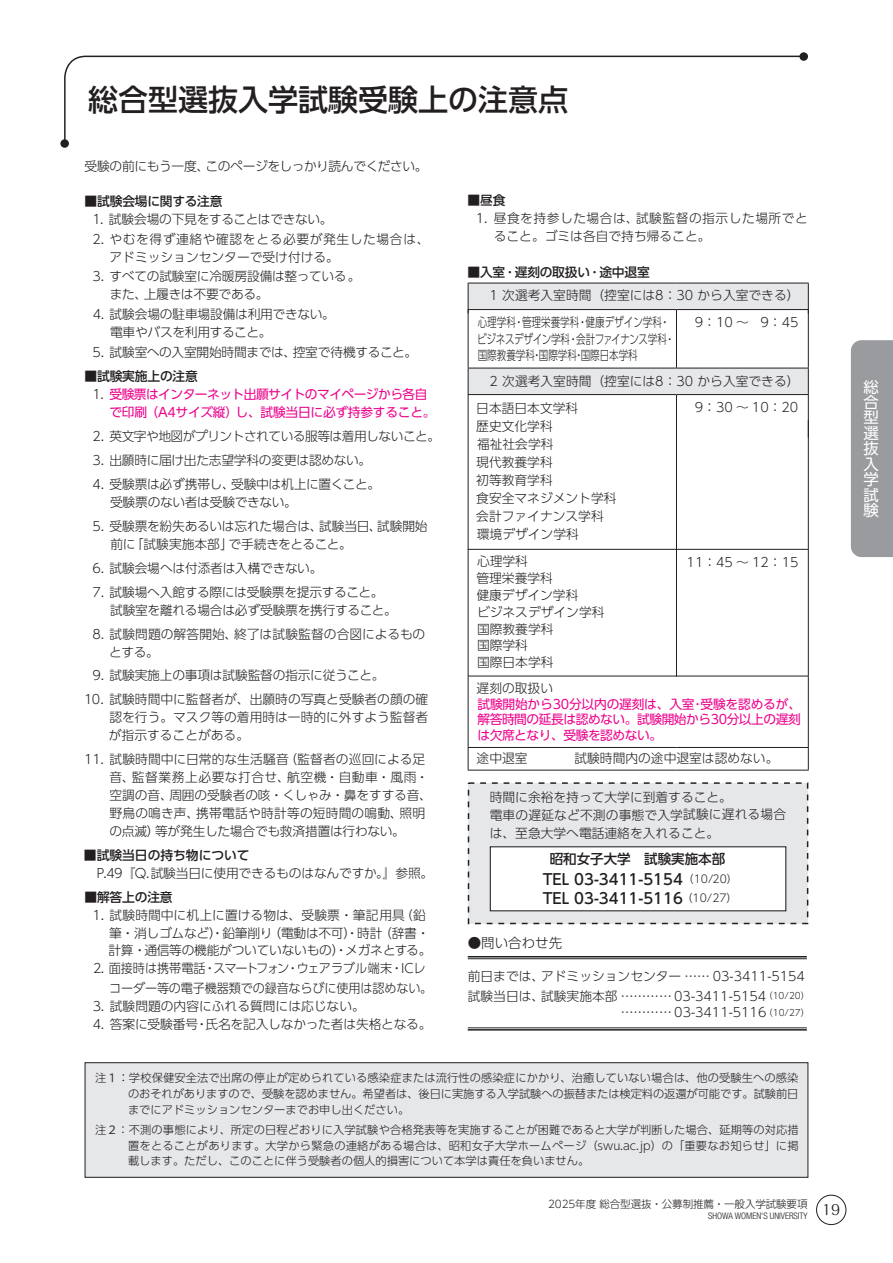
<style>
.page{position:relative;width:893px;height:1263px;background:#fff}
.page>*{position:absolute;margin:0;border:0;box-sizing:border-box;transform-origin:0 0}
.t1{font:500 30px "UD Shin Go Pro";color:#231f20}
.t2{font:15.45px/15.5px "UD Shin Go NT Pro";color:#fff;text-align:justify}
.t3{font:500 15px/18.9px "UD Shin Go Pro";color:#231f20}
.t4{font:500 13.5px "UD Shin Go Pro";color:#231f20}
.t5{font:300 13.5px "UD Shin Go Pro";color:#231f20}
.t6{font:300 12.75px/18px "UD Shin Go Pro";color:#231f20}
.t7{font:300 12.75px/23.9px "UD Shin Go Pro";letter-spacing:-.02em;color:#231f20}
.t8{font:12.75px/15.3px "UD Shin Go Pro";letter-spacing:-.035em;color:#ed028c;text-align:justify}
.t9{font:300 12.75px/24px "UD Shin Go Pro";letter-spacing:-.035em;color:#231f20}
.t10{font:300 12.75px/16.5px "UD Shin Go Pro";color:#231f20;scale:.75 1}
.t11{font:500 12.75px "UD Shin Go Pro";letter-spacing:-.01em;color:#231f20}
.t12{font:300 12.75px/20.1px "UD Shin Go Pro";letter-spacing:.05em;color:#231f20}
.t13{font:300 12.75px/17.9px "UD Shin Go Pro";letter-spacing:.04em;color:#231f20}
.t14{font:300 12.75px "UD Shin Go Pro";letter-spacing:-.03em;color:#231f20}
.t15{font:300 12.75px "UD Shin Go Pro";color:#231f20;scale:.95 1}
.t16{font:300 11.25px/15.8px "UD Shin Go Pro";color:#231f20;text-align:justify}
.t17{font:300 10.5px "UD Shin Go NT Pro";letter-spacing:-.01em;color:#231f20}
.t18{font:300 condensed 9px "Helvetica Neue LT Com";color:#231f20}
.s1{font-weight:300;color:#231f20}
.s2{font-weight:300;font-size:10.8px}
.s3{font-size:8.85px}
.s4{font-family:"Koz Go Pr 6 N";font-weight:400}
</style>
<div class="page">
<div style="left:468px;top:283px;width:340px;height:27px;background:#e6e7e9"></div>
<div style="left:468px;top:368px;width:340px;height:27px;background:#e6e7e9"></div>
<hr style="left:468px;top:283px;width:98px;height:1px;background:#231f20">
<hr style="left:468px;top:283px;width:1px;height:30px;background:#231f20">
<hr style="left:566px;top:283px;width:110px;height:1px;background:#231f20">
<hr style="left:676px;top:283px;width:133px;height:1px;background:#231f20">
<hr style="left:808px;top:283px;width:1px;height:30px;background:#231f20">
<hr style="left:468px;top:309px;width:98px;height:1px;background:#231f20">
<hr style="left:468px;top:310px;width:1px;height:58px;background:#231f20">
<hr style="left:566px;top:309px;width:110px;height:1px;background:#231f20">
<hr style="left:676px;top:309px;width:133px;height:1px;background:#231f20">
<hr style="left:676px;top:310px;width:1px;height:58px;background:#231f20">
<hr style="left:808px;top:310px;width:1px;height:58px;background:#231f20">
<hr style="left:468px;top:368px;width:98px;height:1px;background:#231f20">
<svg style="left:468px;top:368px;width:1px;height:26px"></svg>
<hr style="left:566px;top:368px;width:110px;height:1px;background:#231f20">
<hr style="left:676px;top:368px;width:133px;height:1px;background:#231f20">
<svg style="left:808px;top:368px;width:1px;height:26px"></svg>
<hr style="left:468px;top:394px;width:98px;height:1px;background:#231f20">
<hr style="left:566px;top:394px;width:110px;height:1px;background:#231f20">
<hr style="left:676px;top:394px;width:133px;height:1px;background:#231f20">
<hr style="left:676px;top:395px;width:1px;height:43px;background:#231f20">
<hr style="left:808px;top:395px;width:1px;height:43px;background:#231f20">
<hr style="left:468px;top:395px;width:1px;height:281px;background:#231f20">
<hr style="left:676px;top:430px;width:1px;height:246px;background:#231f20">
<hr style="left:808px;top:420px;width:1px;height:256px;background:#231f20">
<hr style="left:468px;top:549px;width:340px;height:1px;background:#231f20">
<hr style="left:468px;top:676px;width:340px;height:1px;background:#231f20">
<hr style="left:468px;top:676px;width:1px;height:71px;background:#231f20">
<hr style="left:808px;top:676px;width:1px;height:71px;background:#231f20">
<hr style="left:468px;top:747px;width:98px;height:1px;background:#231f20">
<svg style="left:468px;top:748px;width:1px;height:22px"></svg>
<hr style="left:566px;top:747px;width:110px;height:1px;background:#231f20">
<hr style="left:676px;top:747px;width:133px;height:1px;background:#231f20">
<svg style="left:808px;top:748px;width:1px;height:22px"></svg>
<hr style="left:468px;top:770px;width:98px;height:1px;background:#231f20">
<hr style="left:566px;top:770px;width:110px;height:1px;background:#231f20">
<hr style="left:676px;top:770px;width:133px;height:1px;background:#231f20">
<div style="left:468px;top:783px;width:340px;height:140px;background:#e6e7e9"></div>
<div style="left:468px;top:782px;width:340px;height:142px;border:2px dashed #231f20"></div>
<div style="left:490px;top:847px;width:296px;height:64px;background:#fff"></div>
<hr style="left:468px;top:956px;width:339px;height:1px;background:#231f20">
<hr style="left:468px;top:958px;width:339px;height:1px;background:#231f20">
<hr style="left:468px;top:1027px;width:339px;height:1px;background:#231f20">
<hr style="left:468px;top:1029px;width:339px;height:1px;background:#231f20">
<div style="left:60px;top:139px;width:9px;height:9px;background:#231f20;border-radius:50%"></div>
<svg style="left:63px;top:55px;width:736px;height:86px"></svg>
<div style="left:799px;top:52px;width:9px;height:9px;background:#231f20;border-radius:50%"></div>
<div style="left:85px;top:1063px;width:723px;height:114px;background:#e6e7e9"></div>
<div style="left:85px;top:1062px;width:723px;height:116px;border:1px solid #231f20"></div>
<div style="left:851px;top:340px;width:42px;height:217px;background:#999b9e"></div>
<div style="left:816px;top:1195px;width:30px;height:30px;border:1px solid #231f20;border-radius:50%"></div>
<h1 class="t1" style="left:88px;top:76px;width:482px">総合型選抜入学試験受験上の注意点</h1>
<p class="t14" style="left:85px;top:156px;width:345px">受験の前にもう一度、このページをしっかり読んでください。</p>
<p class="t11" style="left:85px;top:191px;width:140px">■試験会場に関する注意</p>
<p class="t12" style="left:92px;top:209px;width:338px">1．試験会場の下見をすることはできない。<br>2．やむを得ず連絡や確認をとる必要が発生した場合は、</p>
<p class="t6" style="left:110px;top:248px;width:231px">アドミッションセンターで受け付ける。</p>
<p class="t7" style="left:93px;top:264px;width:270px">3．すべての試験室に冷暖房設備は整っている。</p>
<p class="t7" style="left:110px;top:282px;width:160px">また、上履きは不要である。</p>
<p class="t7" style="left:110px;top:305px;width:226px;line-height:17.9px;text-indent:-17px">4．試験会場の駐車場設備は利用できない。電車やバスを利用すること。</p>
<p class="t7" style="left:93px;top:339px;width:326px">5．試験室への入室開始時間までは、控室で待機すること。</p>
<p class="t11" style="left:84px;top:366px;width:115px">■試験実施上の注意</p>
<p class="t8" style="left:92px;top:386px;width:337px"><span class="s1">1．</span>受験票はインターネット出願サイトのマイページから各自</p>
<p class="t8" style="left:109px;top:404px;width:328px">で印刷（A4サイズ縦）し、試験当日に必ず持参すること。</p>
<p class="t9" style="left:93px;top:424px;width:349px">2．英文字や地図がプリントされている服等は着用しないこと。<br>3．出願時に届け出た志望学科の変更は認めない。<br>4．受験票は必ず携帯し、受験中は机上に置くこと。</p>
<p class="t7" style="left:110px;top:490px;width:189px">受験票のない者は受験できない。</p>
<p class="t6" style="left:111px;top:517px;width:273px;text-indent:-18px">5．受験票を紛失あるいは忘れた場合は、試験当日、前に「試験実施本部」で手続きをとること。</p>
<p class="t6" style="left:377px;top:517px;width:52px">試験開始</p>
<p class="t7" style="left:93px;top:556px;width:293px">6．試験会場へは付添者は入構できない。<br>7．試験場へ入館する際には受験票を提示すること。</p>
<p class="t6" style="left:93px;top:597px;width:334px;line-height:23.9px;text-indent:18px">試験室を離れる場合は必ず受験票を携行すること。<br>8．試験問題の解答開始、終了は試験監督の合図によるもの</p>
<p class="t7" style="left:93px;top:639px;width:293px;text-indent:17px">とする。<br>9．試験実施上の事項は試験監督の指示に従うこと。</p>
<p class="t6" style="left:84px;top:690px;width:345px">10．試験時間中に監督者が、出願時の写真と受験者の顔の確</p>
<p class="t6" style="left:109px;top:726px;width:142px">が指示することがある。</p>
<p class="t6" style="left:109px;top:708px;width:320px">認を行う。マスク等の着用時は一時的に外すよう監督者</p>
<p class="t6" style="left:109px;top:750px;width:324px;text-indent:-25px">11．試験時間中に日常的な生活騒音（監督者の巡回による足音、監督業務上必要な打合せ、航空機・自動車・風雨・空調の音、周囲の受験者の咳・くしゃみ・鼻をすする音、野鳥の鳴き声、携帯電話や時計等の短時間の鳴動、照明の点滅）等が発生した場合でも救済措置は行わない。</p>
<p class="t11" style="left:84px;top:845px;width:167px">■試験当日の持ち物について</p>
<p class="t6" style="left:97px;top:863px;width:338px">P.49『Q.試験当日に使用できるものはなんですか。』参照。</p>
<p class="t11" style="left:84px;top:887px;width:90px">■解答上の注意</p>
<p class="t6" style="left:92px;top:905px;width:335px">1．試験時間中に机上に置ける物は、受験票・筆記用具（鉛</p>
<p class="t7" style="left:109px;top:920px;width:322px">筆・消しゴムなど）・鉛筆削り（電動は不可）・時計（辞書・</p>
<p class="t7" style="left:108px;top:938px;width:325px">計算・通信等の機能がついていないもの）・メガネとする。</p>
<p class="t6" style="left:93px;top:959px;width:334px">2．面接時は携帯電話・スマートフォン・ウェアラブル端末・ICレ</p>
<p class="t15" style="left:109px;top:977px;width:342px">コーダー等の電子機器類での録音ならびに使用は認めない。</p>
<p class="t6" style="left:93px;top:996px;width:274px">3．試験問題の内容にふれる質問には応じない。</p>
<p class="t6" style="left:93px;top:1014px;width:340px">4．答案に受験番号・氏名を記入しなかった者は失格となる。</p>
<p class="t11" style="left:467px;top:190px;width:40px">■昼食</p>
<p class="t13" style="left:494px;top:209px;width:316px;text-indent:-18px">1．昼食を持参した場合は、試験監督の指示した場所でとること。ゴミは各自で持ち帰ること。</p>
<p class="t11" style="left:467px;top:262px;width:184px">■入室･遅刻の取扱い･途中退室</p>
<p class="t10" style="left:477px;top:314px;width:265px">心理学科・管理栄養学科・健康デザイン学科・ビジネスデザイン学科・会計ファイナンス学科・国際教養学科・国際学科・国際日本学科</p>
<p class="t6" style="left:490px;top:286px;width:311px">1 次選考入室時間（控室には8：30 から入室できる）</p>
<p class="t6" style="left:695px;top:313px;width:105px">9：10 ～ 9：45</p>
<p class="t6" style="left:490px;top:372px;width:311px">2 次選考入室時間（控室には8：30 から入室できる）</p>
<p class="t6" style="left:476px;top:398px;width:142px">日本語日本文学科<br>歴史文化学科<br>福祉社会学科<br>現代教養学科<br>初等教育学科<br>食安全マネジメント学科</p>
<p class="t6" style="left:476px;top:507px;width:129px">会計ファイナンス学科</p>
<p class="t6" style="left:477px;top:525px;width:103px">環境デザイン学科</p>
<p class="t6" style="left:477px;top:552px;width:52px">心理学科</p>
<p class="t6" style="left:477px;top:602px;width:129px">ビジネスデザイン学科</p>
<p class="t6" style="left:476px;top:569px;width:78px">管理栄養学科</p>
<p class="t6" style="left:476px;top:586px;width:103px">健康デザイン学科</p>
<p class="t6" style="left:477px;top:620px;width:78px;line-height:16.6px">国際教養学科国際学科<br>国際日本学科</p>
<p class="t6" style="left:477px;top:679px;width:78px">遅刻の取扱い</p>
<p class="t6" style="left:695px;top:398px;width:105px">9：30 ～ 10：20</p>
<p class="t6" style="left:687px;top:553px;width:113px">11：45 ～ 12：15</p>
<p class="t8" style="left:477px;top:696px;width:325px">試験開始から30分以内の遅刻は、入室･受験を認めるが、解答時間の延長は認めない。試験開始から30分以上の遅刻は欠席となり、受験を認めない。</p>
<p class="t6" style="left:477px;top:749px;width:52px">途中退室</p>
<p class="t6" style="left:574px;top:749px;width:206px">試験時間内の途中退室は認めない。</p>
<p class="t6" style="left:490px;top:787px;width:298px">時間に余裕を持って大学に到着すること。<br>電車の遅延など不測の事態で入学試験に遅れる場合は、至急大学へ電話連絡を入れること。</p>
<p class="t4" style="left:550px;top:848px;width:177px">昭和女子大学　試験実施本部</p>
<p class="t3" style="left:543px;top:869px;width:197px">TEL 03-3411-5154<span class="s2">（10/20）<br></span>TEL 03-3411-5116<span class="s2">（10/27）</span></p>
<p class="t5" style="left:468px;top:932px;width:96px">●問い合わせ先</p>
<p class="t6" style="left:468px;top:966px;width:343px;line-height:19.5px">前日までは、アドミッションセンター …… 03-3411-5154試験当日は、試験実施本部 ………… 03-3411-5154<span class="s3">（10/20）</span></p>
<p class="t6" style="left:621px;top:1003px;width:190px">………… 03-3411-5116<span class="s3">（10/27）</span></p>
<p class="t16" style="left:128px;top:1069px;width:672px;text-indent:-33px">注<span class="s4">１：</span>学校保健安全法で出席の停止が定められている感染症または流行性の感染症にかかり、治癒していない場合は、他の受験生への感染のおそれがありますので、受験を認めません。希望者は、後日に実施する入学試験への振替または検定料の返還が可能です。試験前日までにアドミッションセンターまでお申し出ください。</p>
<p class="t16" style="left:128px;top:1121px;width:672px;text-indent:-33px">注<span class="s4">２</span>：不測の事態により、所定の日程どおりに入学試験や合格発表等を実施することが困難であると大学が判断した場合、延期等の対応措置をとることがあります。大学から緊急の連絡がある場合は、昭和女子大学ホームページ（swu.ac.jp）の「重要なお知らせ」に掲載します。ただし、このことに伴う受験者の個人的損害について本学は責任を負いません。</p>
<p class="t17" style="left:548px;top:1196px;width:261px">2025年度 総合型選抜・公募制推薦・一般入学試験要項</p>
<p class="t18" style="left:708px;top:1210px;width:133px">SHOWA WOMEN'S UNIVERSITY <sup>19</sup></p>
<p class="t2" style="left:864px;top:379px;width:17px">総合型選抜入学試験</p>
</div>
